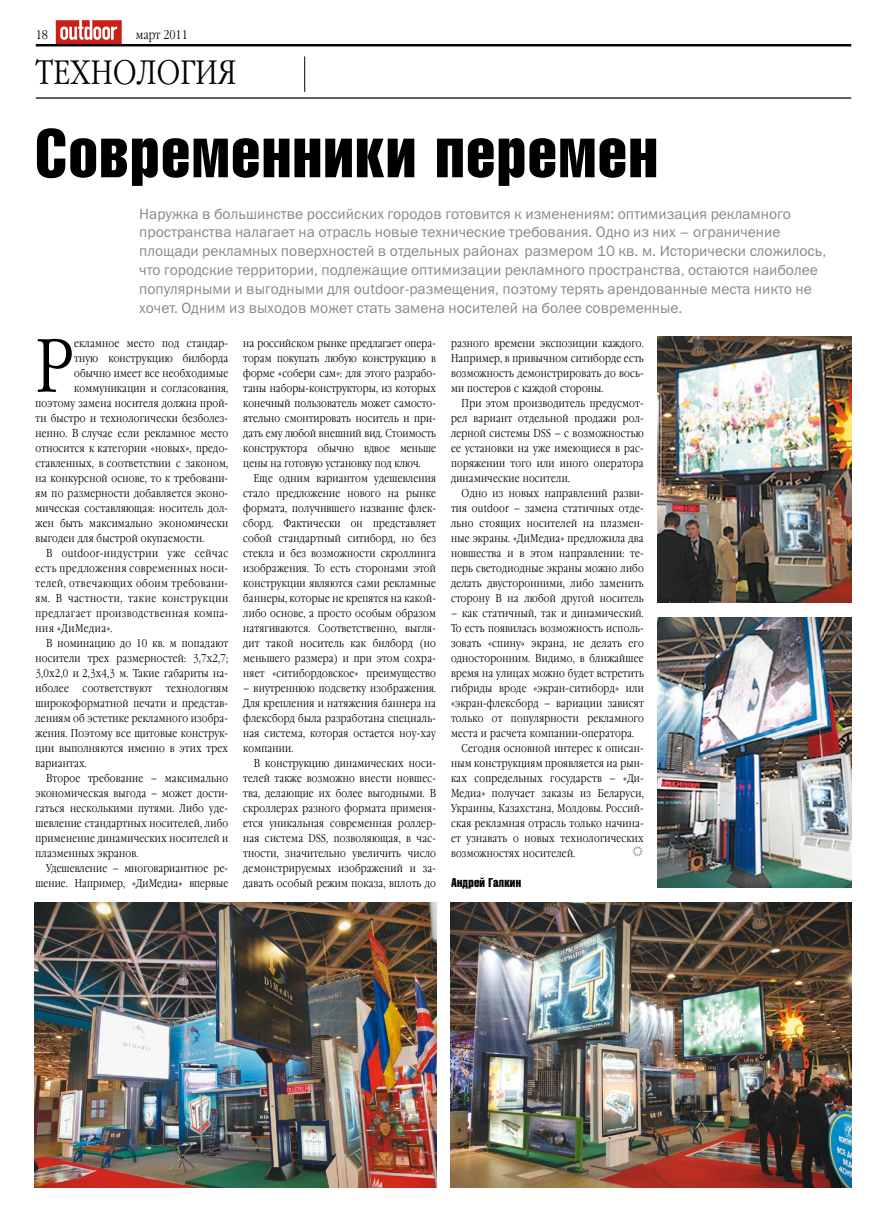
<style>
.page{position:relative;width:869px;height:1223px;background:#fff}
.page>*{position:absolute;margin:0;border:0;box-sizing:border-box;transform-origin:0 0}
.t1{font:300 75.5px "Garamond Narrow C";color:#000}
.t2{font:67.5px "Helios Compressed";letter-spacing:.03em;color:#000}
.t3{font:300 33.75px "Garamond Narrow C";letter-spacing:.01em;color:#000}
.t4{font:15px/18.8px "Franklin Gothic Book C";color:#878889}
.t5{font:12.5px "Helios Compressed";letter-spacing:.02em;color:#000}
.t6{font:300 12.5px "Garamond Narrow C";color:#000}
.t7{font:300 11.25px/15px "Garamond Narrow C";letter-spacing:.02em;color:#000;text-align:justify}
.t8{font:300 11.25px "Garamond Narrow C";letter-spacing:.05em;color:#000}
.t9{font:300 11.25px "Garamond Narrow C";letter-spacing:.055em;color:#000}
.t10{font:300 11.25px "Garamond Narrow C";letter-spacing:.04em;color:#000}
</style>
<div class="page">
<svg style="left:56px;top:20px;width:66px;height:24px"></svg>
<hr style="left:36px;top:97px;width:814px;height:2px;background:#000">
<hr style="left:36px;top:44px;width:814px;height:2px;background:#000">
<hr style="left:304px;top:56px;width:1px;height:36px;background:#000">
<img style="left:34px;top:902px;width:402px;height:285px">
<img style="left:450px;top:902px;width:400px;height:285px">
<img style="left:657px;top:336px;width:193px;height:266px">
<img style="left:657px;top:617px;width:193px;height:270px">
<svg style="left:632px;top:845px;width:10px;height:12px"></svg>
<p class="t6" style="left:36px;top:28px;width:14px">18</p>
<p class="t6" style="left:136px;top:28px;width:53px">март 2011</p>
<h3 class="t3" style="left:35px;top:54px;width:202px">ТЕХНОЛОГИЯ</h3>
<h2 class="t2" style="left:35px;top:113px;width:623px">Современники перемен</h2>
<p class="t4" style="left:139px;top:204px;width:688px">Наружка в большинстве российских городов готовится к изменениям: оптимизация рекламного пространства налагает на отрасль новые технические требования. Одно из них – ограничение площади рекламных поверхностей в отдельных районах размером 10 кв. м. Исторически сложилось, что городские территории, подлежащие оптимизации рекламного пространства, остаются наиболее популярными и выгодными для outdoor-размещения, поэтому терять арендованные места никто не хочет. Одним из выходов может стать замена носителей на более современные.</p>
<h1 class="t1" style="left:35px;top:325px;width:39px">Р</h1>
<p class="t7" style="left:74px;top:336px;width:155px">екламное место под стандар-</p>
<p class="t7" style="left:74px;top:351px;width:155px">тную конструкцию билборда</p>
<p class="t7" style="left:74px;top:366px;width:155px">обычно имеет все необходимые</p>
<p class="t7" style="left:74px;top:381px;width:155px">коммуникации и согласования,</p>
<p class="t7" style="left:35px;top:396px;width:194px">поэтому замена носителя должна прой-</p>
<p class="t7" style="left:35px;top:411px;width:194px">ти быстро и технологически безболез-</p>
<p class="t7" style="left:35px;top:426px;width:194px">ненно. В случае если рекламное место</p>
<p class="t7" style="left:35px;top:441px;width:194px">относится к категории «новых», предо-</p>
<p class="t7" style="left:35px;top:456px;width:194px">ставленных, в соответствии с законом,</p>
<p class="t7" style="left:35px;top:471px;width:194px">на конкурсной основе, то к требовани-</p>
<p class="t7" style="left:35px;top:486px;width:194px">ям по размерности добавляется эконо-</p>
<p class="t7" style="left:35px;top:501px;width:194px">мическая составляющая: носитель дол-</p>
<p class="t7" style="left:35px;top:516px;width:194px">жен быть максимально экономически</p>
<p class="t7" style="left:35px;top:531px;width:170px">выгоден для быстрой окупаемости.</p>
<p class="t10" style="left:46px;top:547px;width:183px">В outdoor-индустрии уже сейчас</p>
<p class="t8" style="left:35px;top:562px;width:194px">есть предложения современных носи-</p>
<p class="t8" style="left:35px;top:577px;width:194px">телей, отвечающих обоим требовани-</p>
<p class="t9" style="left:35px;top:592px;width:194px">ям. В частности, такие конструкции</p>
<p class="t8" style="left:35px;top:607px;width:194px">предлагает производственная компа-</p>
<p class="t9" style="left:35px;top:622px;width:78px">ния «ДиМедиа».</p>
<p class="t7" style="left:46px;top:636px;width:183px">В номинацию до 10 кв. м попадают</p>
<p class="t7" style="left:35px;top:651px;width:194px">носители трех размерностей: 3,7х2,7;</p>
<p class="t7" style="left:35px;top:666px;width:194px">3,0х2,0 и 2,3х4,3 м. Такие габариты на-</p>
<p class="t7" style="left:35px;top:681px;width:194px">иболее соответствуют технологиям</p>
<p class="t7" style="left:35px;top:696px;width:194px">широкоформатной печати и представ-</p>
<p class="t7" style="left:35px;top:711px;width:194px">лениям об эстетике рекламного изобра-</p>
<p class="t7" style="left:35px;top:726px;width:194px">жения. Поэтому все щитовые конструк-</p>
<p class="t7" style="left:35px;top:741px;width:194px">ции выполняются именно в этих трех</p>
<p class="t7" style="left:35px;top:756px;width:53px">вариантах.</p>
<p class="t7" style="left:46px;top:771px;width:183px">Второе требование – максимально</p>
<p class="t7" style="left:35px;top:786px;width:194px">экономическая выгода – может дости-</p>
<p class="t7" style="left:35px;top:801px;width:194px">гаться несколькими путями. Либо уде-</p>
<p class="t7" style="left:35px;top:816px;width:194px">шевление стандартных носителей, либо</p>
<p class="t7" style="left:35px;top:831px;width:194px">применение динамических носителей и</p>
<p class="t7" style="left:35px;top:846px;width:104px">плазменных экранов.</p>
<p class="t7" style="left:46px;top:861px;width:183px">Удешевление – многовариантное ре-</p>
<p class="t7" style="left:35px;top:876px;width:194px">шение. Например, «ДиМедиа» впервые</p>
<p class="t7" style="left:243px;top:336px;width:194px">на российском рынке предлагает опера&shy;торам покупать любую конструкцию в форме «собери сам»: для этого разрабо&shy;таны наборы-конструкторы, из которых конечный пользователь может самосто&shy;ятельно смонтировать носитель и при&shy;дать ему любой внешний вид. Стоимость конструктора обычно вдвое меньше цены на готовую установку под ключ.</p>
<p class="t7" style="left:243px;top:471px;width:194px;text-indent:11px">Еще одним вариантом удешевления стало предложение нового на рынке формата, получившего название флек&shy;сборд. Фактически он представляет собой стандартный ситиборд, но без стекла и без возможности скроллинга изображения. То есть сторонами этой конструкции являются сами рекламные баннеры, которые не крепятся на какой&shy;либо основе, а просто особым образом натягиваются. Соответственно, выгля&shy;дит такой носитель как билборд (но меньшего размера) и при этом сохра&shy;няет «ситибордовское» преимущество</p>
<p class="t7" style="left:243px;top:681px;width:194px">– внутреннюю подсветку изображения.<br>Для крепления и натяжения баннера на флексборд была разработана специаль&shy;ная система, которая остается ноу-хау компании.</p>
<p class="t7" style="left:243px;top:756px;width:194px;text-indent:11px">В конструкцию динамических носи&shy;телей также возможно внести новшес&shy;тва, делающие их более выгодными. В скроллерах разного формата применя&shy;ется уникальная современная роллер&shy;ная система DSS, позволяющая, в час&shy;тности, значительно увеличить число демонстрируемых изображений и за&shy;давать особый режим показа, вплоть до</p>
<p class="t7" style="left:451px;top:336px;width:194px">разного времени экспозиции каждого.<br>Например, в привычном ситиборде есть возможность демонстрировать до вось&shy;ми постеров с каждой стороны.</p>
<p class="t7" style="left:451px;top:396px;width:194px;text-indent:11px">При этом производитель предусмот&shy;рел вариант отдельной продажи рол&shy;лерной системы DSS – с возможностью ее установки на уже имеющиеся в рас&shy;поряжении того или иного оператора динамические носители.</p>
<p class="t7" style="left:451px;top:486px;width:194px;text-indent:11px">Одно из новых направлений разви&shy;тия outdoor – замена статичных отде&shy;льно стоящих носителей на плазмен&shy;ные экраны. «ДиМедиа» предложила два новшества и в этом направлении: те&shy;перь светодиодные экраны можно либо делать двусторонними, либо заменить сторону В на любой другой носитель</p>
<p class="t7" style="left:451px;top:606px;width:194px">– как статичный, так и динамический.</p>
<p class="t7" style="left:451px;top:621px;width:194px">То есть появилась возможность исполь-</p>
<p class="t7" style="left:451px;top:636px;width:194px">зовать «спину» экрана, не делать его</p>
<p class="t7" style="left:451px;top:651px;width:194px">односторонним. Видимо, в ближайшее</p>
<p class="t7" style="left:451px;top:666px;width:194px">время на улицах можно будет встретить</p>
<p class="t7" style="left:451px;top:681px;width:194px">гибриды вроде «экран-ситиборд» или</p>
<p class="t7" style="left:451px;top:696px;width:194px">«экран-флексборд – вариации зависят</p>
<p class="t7" style="left:451px;top:711px;width:194px">только от популярности рекламного</p>
<p class="t7" style="left:451px;top:726px;width:184px">места и расчета компании-оператора.</p>
<p class="t7" style="left:461px;top:741px;width:183px">Сегодня основной интерес к описан-</p>
<p class="t7" style="left:451px;top:756px;width:194px">ным конструкциям проявляется на рын-</p>
<p class="t7" style="left:451px;top:771px;width:194px">ках сопредельных государств – «Ди-</p>
<p class="t7" style="left:451px;top:786px;width:194px">Медиа» получает заказы из Беларуси,</p>
<p class="t7" style="left:451px;top:801px;width:194px">Украины, Казахстана, Молдовы. Россий-</p>
<p class="t7" style="left:451px;top:816px;width:194px">ская рекламная отрасль только начина-</p>
<p class="t7" style="left:451px;top:831px;width:194px">ет узнавать о новых технологических</p>
<p class="t7" style="left:451px;top:846px;width:126px">возможностях носителей.</p>
<p class="t5" style="left:451px;top:875px;width:71px">Андрей Галкин</p>
</div>
